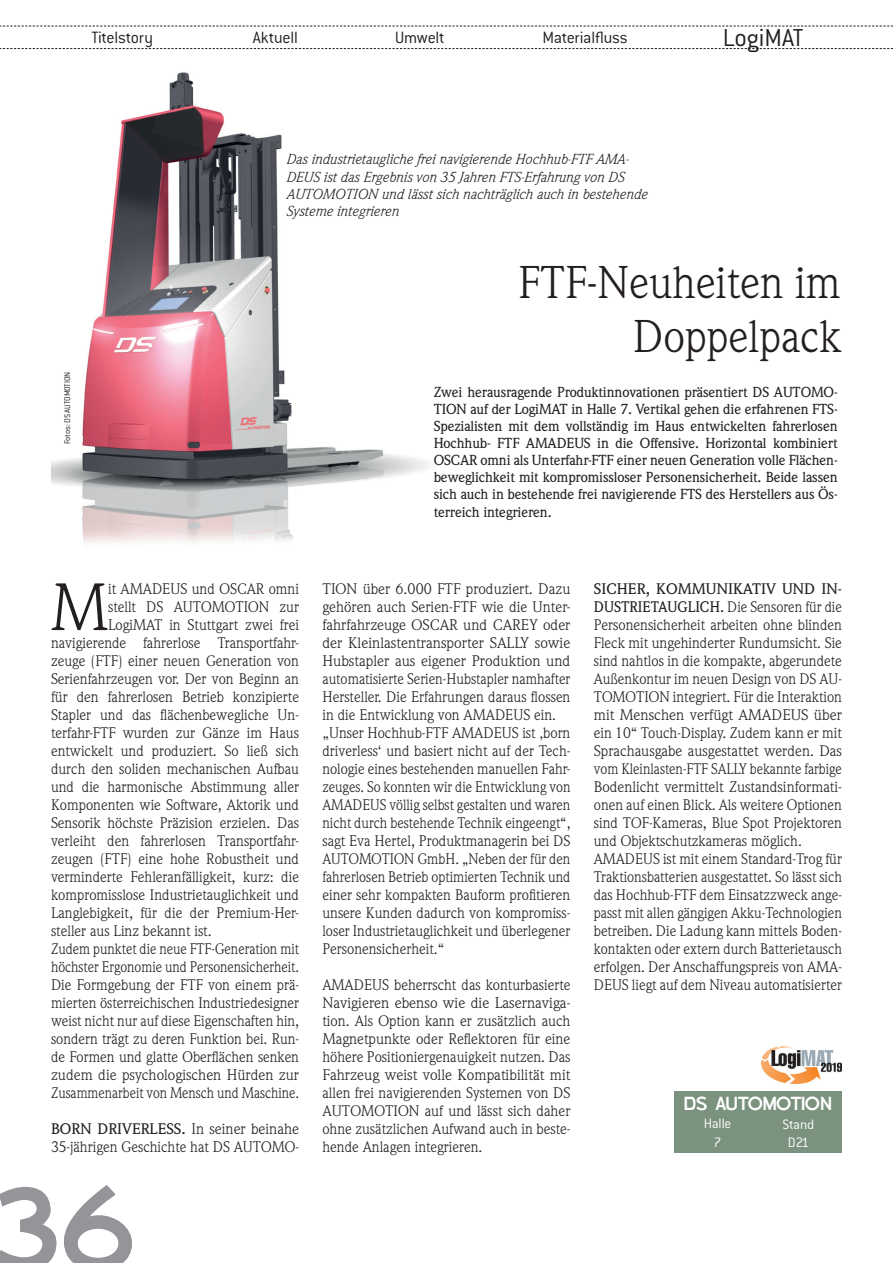
<style>
.page{position:relative;width:893px;height:1263px;background:#fff}
.page>*{position:absolute;margin:0;border:0;box-sizing:border-box;transform-origin:0 0}
.t1{font:700 108px "Aerohop";color:#939598}
.t2{font:65.55px "Weidemann Std";color:#231f20}
.t3{font:45px/54px "Weidemann Std";color:#231f20;text-align:right}
.t4{font:300 27px "Conduit ITC Pro";letter-spacing:-.01em;color:#231f20}
.t5{font:300 18px "Conduit ITC Pro";letter-spacing:-.015em;color:#231f20}
.t6{font:700 18px "Aerohop";letter-spacing:-.01em;color:#fff}
.t7{font:15px/18px "Weidemann Std";color:#231f20}
.t8{font:15px/18px "Weidemann Std";color:#231f20;scale:1.04 1}
.t9{font:15px "Weidemann Std";color:#231f20;scale:.95 1}
.t10{font:15px "Weidemann Std";color:#231f20;scale:.94 1}
.t11{font:300 15px "Conduit ITC Pro";letter-spacing:-.02em;color:#fff}
.t12{font:500 14.25px/17.1px "Weidemann Std";letter-spacing:-.01em;color:#231f20;text-align:justify}
.t13{font:italic 14.25px/17.1px "Weidemann Std";color:#231f20}
.t14{font:300 9px "Conduit ITC Pro";letter-spacing:-.025em;color:#231f20}
.s1{font-weight:500}
</style>
<div class="page">
<img style="left:51px;top:72px;width:378px;height:471px">
<div style="left:674px;top:1091px;width:168px;height:62px;background:#7b927e"></div>
<img style="left:761px;top:1047px;width:81px;height:37px">
<svg style="left:0;top:48px;width:893px;height:1px"></svg>
<svg style="left:0;top:26px;width:893px;height:1px"></svg>
<p class="t5" style="left:91px;top:28px;width:63px">Titelstory</p>
<p class="t5" style="left:253px;top:28px;width:47px">Aktuell</p>
<p class="t5" style="left:395px;top:28px;width:51px">Umwelt</p>
<p class="t5" style="left:543px;top:28px;width:87px">Materialfluss</p>
<h3 class="t4" style="left:723px;top:23px;width:82px">LogiMAT</h3>
<p class="t14" style="left:62px;top:444px;width:74px;rotate:-90deg">Fotos: DS AUTOMOTION</p>
<p class="t13" style="left:286px;top:151px;width:363px">Das industrietaugliche frei navigierende Hochhub-FTF AMA-DEUS ist das Ergebnis von 35 Jahren FTS-Erfahrung von DS AUTOMOTION und lässt sich nachträglich auch in bestehende Systeme integrieren</p>
<h3 class="t3" style="left:518px;top:255px;width:324px">FTF-Neuheiten im<br>Doppelpack</h3>
<p class="t12" style="left:434px;top:383px;width:352px">Zwei herausragende Produktinnovationen präsentiert DS AUTOMO</p>
<p class="t12" style="left:834px;top:383px;width:5px">-</p>
<p class="t12" style="left:434px;top:400px;width:10px">TION</p>
<p class="t12" style="left:470px;top:400px;width:80px">auf der LogiMAT</p>
<p class="t12" style="left:434px;top:400px;width:405px;text-indent:138px">in Halle 7. Vertikal gehen die erfahrenen FTS-Spezialisten mit dem vollständig im Haus entwickelten fahrerlosen Hochhub- FTF AMADEUS</p>
<p class="t12" style="left:597px;top:435px;width:242px">in die Offensive. Horizontal kombiniert</p>
<p class="t12" style="left:434px;top:452px;width:405px;text-indent:47px">omni als Unterfahr-FTF einer neuen Generation volle Flächen&shy;beweglichkeit mit kompromissloser Personensicherheit. Beide lassen sich auch in bestehende frei navigierende FTS des Herstellers aus Ös&shy;terreich integrieren.</p>
<p class="t12" style="left:434px;top:452px;width:10px">OSCAR</p>
<h2 class="t2" style="left:51px;top:569px;width:59px">M</h2>
<p class="t7" style="left:108px;top:580px;width:192px">it AMADEUS und OSCAR omni</p>
<p class="t7" style="left:108px;top:598px;width:192px">stellt DS AUTOMOTION zur</p>
<p class="t7" style="left:108px;top:616px;width:192px">LogiMAT in Stuttgart zwei frei</p>
<p class="t7" style="left:51px;top:634px;width:249px">navigierende fahrerlose Transportfahr-</p>
<p class="t7" style="left:51px;top:652px;width:249px">zeuge (FTF) einer neuen Generation von</p>
<p class="t7" style="left:51px;top:670px;width:250px">Serienfahrzeugen vor. Der von Beginn an</p>
<p class="t7" style="left:51px;top:688px;width:250px">für den fahrerlosen Betrieb konzipierte</p>
<p class="t7" style="left:51px;top:706px;width:249px">Stapler und das flächenbewegliche Un-</p>
<p class="t7" style="left:51px;top:724px;width:249px">terfahr-FTF wurden zur Gänze im Haus</p>
<p class="t7" style="left:51px;top:742px;width:249px">entwickelt und produziert. So ließ sich</p>
<p class="t7" style="left:51px;top:760px;width:249px">durch den soliden mechanischen Aufbau</p>
<p class="t7" style="left:51px;top:778px;width:249px">und die harmonische Abstimmung aller</p>
<p class="t7" style="left:51px;top:796px;width:250px">Komponenten wie Software, Aktorik und</p>
<p class="t7" style="left:51px;top:814px;width:249px">Sensorik höchste Präzision erzielen. Das</p>
<p class="t7" style="left:51px;top:832px;width:249px">verleiht den fahrerlosen Transportfahr-</p>
<p class="t7" style="left:51px;top:850px;width:249px">zeugen (FTF) eine hohe Robustheit und</p>
<p class="t7" style="left:51px;top:868px;width:249px">verminderte Fehleranfälligkeit, kurz: die</p>
<p class="t7" style="left:51px;top:886px;width:249px">kompromisslose Industrietauglichkeit und</p>
<p class="t7" style="left:51px;top:904px;width:249px">Langlebigkeit, für die der Premium-Her-</p>
<p class="t7" style="left:51px;top:922px;width:162px">steller aus Linz bekannt ist.</p>
<p class="t9" style="left:51px;top:940px;width:263px">Zudem punktet die neue FTF-Generation mit</p>
<p class="t9" style="left:51px;top:958px;width:263px">höchster Ergonomie und Personensicherheit.</p>
<p class="t7" style="left:51px;top:976px;width:249px">Die Formgebung der FTF von einem prä-</p>
<p class="t7" style="left:51px;top:994px;width:249px">mierten österreichischen Industriedesigner</p>
<p class="t7" style="left:51px;top:1012px;width:250px">weist nicht nur auf diese Eigenschaften hin,</p>
<p class="t7" style="left:51px;top:1030px;width:249px">sondern trägt zu deren Funktion bei. Run-</p>
<p class="t7" style="left:51px;top:1048px;width:249px">de Formen und glatte Oberflächen senken</p>
<p class="t8" style="left:51px;top:1066px;width:240px">zudem die psychologischen Hürden zur</p>
<p class="t10" style="left:51px;top:1084px;width:265px">Zusammenarbeit von Mensch und Maschine.</p>
<p class="t8" style="left:51px;top:1120px;width:240px"><span class="s1">Born driverless.</span> In seiner beinahe<br>35-jährigen Geschichte hat DS AUTOMO-</p>
<h1 class="t1" style="left:-9px;top:1160px;width:146px">36</h1>
<p class="t7" style="left:322px;top:580px;width:250px">TION über 6.000 FTF produziert. Dazu gehören auch Serien-FTF wie die Unter&shy;fahrfahrzeuge OSCAR und CAREY oder der Kleinlastentransporter SALLY sowie Hubstapler aus eigener Produktion und automatisierte Serien-Hubstapler namhafter Hersteller. Die Erfahrungen daraus flossen in die Entwicklung von AMADEUS ein. „Unser Hochhub-FTF AMADEUS ist ‚born driverless‘ und basiert nicht auf der Tech&shy;nologie eines bestehenden manuellen Fahr&shy;zeuges. So konnten wir die Entwicklung von AMADEUS völlig selbst gestalten und waren nicht durch bestehende Technik eingeengt“, sagt Eva Hertel, Produktmanagerin bei DS AUTOMOTION GmbH. „Neben der für den fahrerlosen Betrieb optimierten Technik und einer sehr kompakten Bauform profitieren unsere Kunden dadurch von kompromiss&shy;loser Industrietauglichkeit und überlegener Personensicherheit.“</p>
<p class="t7" style="left:322px;top:976px;width:250px;text-align:justify">AMADEUS beherrscht das konturbasierte Navigieren ebenso wie die Lasernaviga&shy;tion. Als Option kann er zusätzlich auch Magnetpunkte oder Reflektoren für eine höhere Positioniergenauigkeit nutzen. Das Fahrzeug weist volle Kompatibilität mit allen frei navigierenden Systemen von DS AUTOMOTION auf und lässt sich daher ohne zusätzlichen Aufwand auch in beste&shy;hende Anlagen integrieren.</p>
<p class="t7" style="left:594px;top:580px;width:250px"><span class="s1">Sicher, kommunikativ und in&shy;dustrietauglich.</span> Die Sensoren für die Personensicherheit arbeiten ohne blinden Fleck mit ungehinderter Rundumsicht. Sie sind nahtlos in die kompakte, abgerundete Außenkontur im neuen Design von DS AU-TOMOTION integriert. Für die Interaktion mit Menschen verfügt AMADEUS über ein 10“ Touch-Display. Zudem kann er mit Sprachausgabe ausgestattet werden. Das vom Kleinlasten-FTF SALLY bekannte farbige Bodenlicht vermittelt Zustandsinformati&shy;onen auf einen Blick. Als weitere Optionen sind TOF-Kameras, Blue Spot Projektoren und Objektschutzkameras möglich.<br>AMADEUS ist mit einem Standard-Trog für Traktionsbatterien ausgestattet. So lässt sich das Hochhub-FTF dem Einsatzzweck ange&shy;passt mit allen gängigen Akku-Technologien betreiben. Die Ladung kann mittels Boden&shy;kontakten oder extern durch Batterietausch erfolgen. Der Anschaffungspreis von AMA-DEUS liegt auf dem Niveau automatisierter</p>
<p class="t6" style="left:684px;top:1092px;width:149px">DS AUTOMOTION</p>
<p class="t11" style="left:704px;top:1115px;width:29px">Halle</p>
<p class="t11" style="left:783px;top:1116px;width:33px">Stand</p>
<p class="t11" style="left:714px;top:1134px;width:9px">7</p>
<p class="t11" style="left:788px;top:1134px;width:23px">D21</p>
</div>
